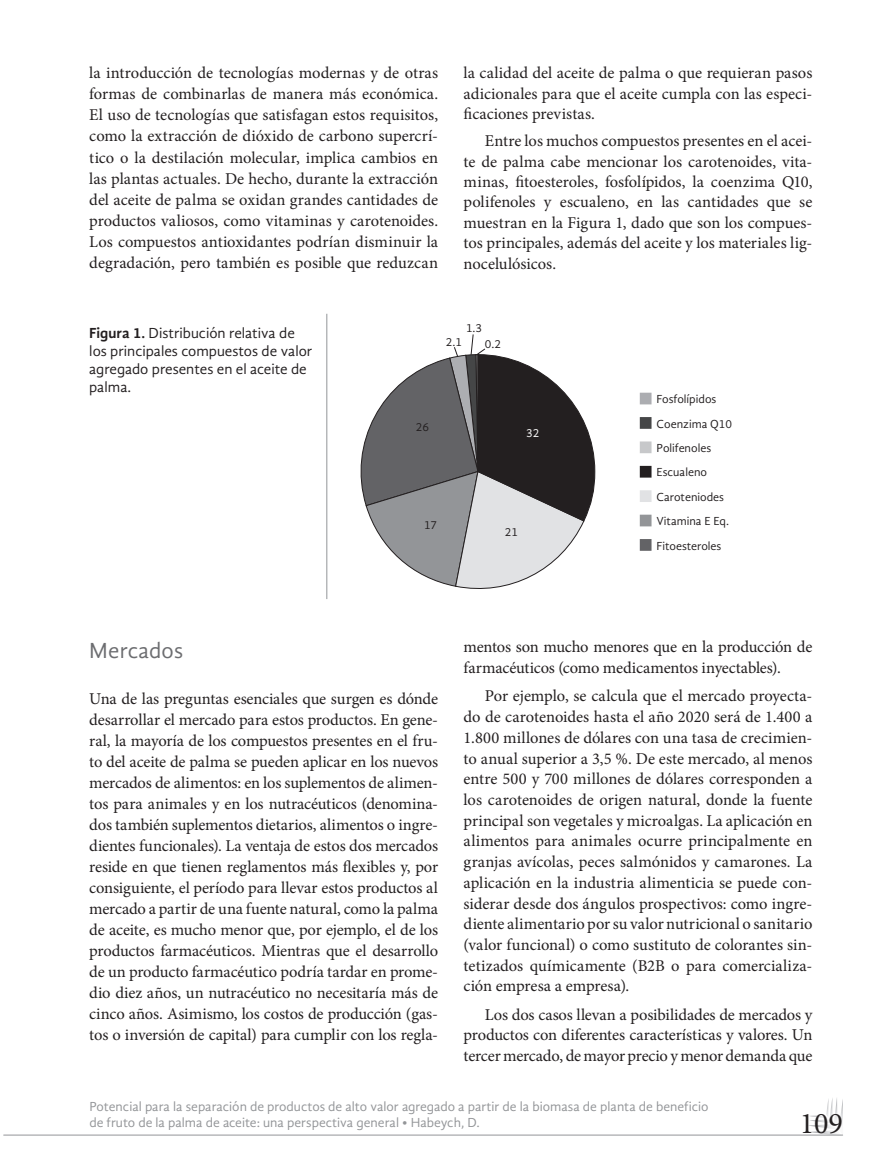
<style>
.page{position:relative;width:872px;height:1170px;background:#fff}
.page>*{position:absolute;margin:0;border:0;box-sizing:border-box;transform-origin:0 0}
.t1{font:30px "Minion Pro";color:#231f20}
.TituloUNOArticulo{font:22.5px "Gandhi Sans";letter-spacing:.01em;color:#6c6d70}
.Parrafo_sec{font:16.5px/20.7px "Minion Pro";letter-spacing:-.005em;color:#231f20;text-align:justify}
.Parrafo_inic{font:16.5px/21px "Minion Pro";letter-spacing:-.015em;color:#231f20;text-align:justify}
.Imagen{font:15px/18px "Gandhi Sans";color:#231f20}
.t2{font:13.5px/16.2px "Gandhi Sans";color:#939598}
.t3{font:12px "Gandhi Sans";color:#231f20}
.t4{font:12px "Gandhi Sans";color:#fff}
.s1{font-weight:700}
</style>
<div class="page">
<svg style="left:808px;top:1098px;width:35px;height:37px"></svg>
<hr style="left:4px;top:1134px;width:838px;height:1px;background:#939598">
<hr style="left:326px;top:314px;width:1px;height:285px;background:#939598">
<svg style="left:360px;top:334px;width:235px;height:255px"></svg>
<div style="left:640px;top:466px;width:11px;height:11px;background:#231f20"></div>
<div style="left:640px;top:490px;width:11px;height:12px;background:#e1e2e4"></div>
<div style="left:640px;top:514px;width:11px;height:12px;background:#939598;border:2px solid #939598"></div>
<div style="left:640px;top:539px;width:11px;height:11px;background:#636366"></div>
<div style="left:640px;top:392px;width:11px;height:12px;background:#acadb1;border:2px solid #acadb1"></div>
<div style="left:640px;top:417px;width:11px;height:12px;background:#454647;border:2px solid #454647"></div>
<div style="left:640px;top:441px;width:11px;height:12px;background:#c7c8ca;border:2px solid #c7c8ca"></div>
<p class="Parrafo_sec" style="left:89px;top:62px;width:350px;line-height:21.1px">la introducción de tecnologías modernas y de otras formas de combinarlas de manera más económica.<br>El uso de tecnologías que satisfagan estos requisitos, como la extracción de dióxido de carbono supercrí&shy;tico o la destilación molecular, implica cambios en las plantas actuales. De hecho, durante la extracción del aceite de palma se oxidan grandes cantidades de productos valiosos, como vitaminas y carotenoides.<br>Los compuestos antioxidantes podrían disminuir la degradación, pero también es posible que reduzcan</p>
<p class="Parrafo_sec" style="left:463px;top:62px;width:350px">la calidad del aceite de palma o que requieran pasos adicionales para que el aceite cumpla con las especi&shy;ficaciones previstas.</p>
<p class="Parrafo_sec" style="left:463px;top:131px;width:350px;text-indent:21px">Entre los muchos compuestos presentes en el acei&shy;te de palma cabe mencionar los carotenoides, vita&shy;minas, fitoesteroles, fosfolípidos, la coenzima Q10, polifenoles y escualeno, en las cantidades que se muestran en la Figura 1, dado que son los compues&shy;tos principales, además del aceite y los materiales lig&shy;nocelulósicos.</p>
<p class="Imagen" style="left:89px;top:324px;width:224px"><span class="s1">Figura 1.</span> Distribución relativa de los principales compuestos de valor agregado presentes en el aceite de palma.</p>
<p class="t3" style="left:466px;top:321px;width:18px">1.3</p>
<p class="t3" style="left:446px;top:335px;width:18px">2.1</p>
<p class="t3" style="left:485px;top:337px;width:18px">0.2</p>
<p class="t3" style="left:416px;top:420px;width:15px">26</p>
<p class="t4" style="left:526px;top:426px;width:15px">32</p>
<p class="t3" style="left:424px;top:518px;width:15px">17</p>
<p class="t3" style="left:505px;top:524px;width:15px">21</p>
<p class="t3" style="left:656px;top:392px;width:61px">Fosfolípidos</p>
<p class="t3" style="left:656px;top:416px;width:77px">Coenzima Q10</p>
<p class="t3" style="left:656px;top:441px;width:56px">Polifenoles</p>
<p class="t3" style="left:656px;top:465px;width:52px">Escualeno</p>
<p class="t3" style="left:656px;top:490px;width:69px">Caroteniodes</p>
<p class="t3" style="left:656px;top:514px;width:74px">Vitamina E Eq.</p>
<p class="t3" style="left:656px;top:538px;width:66px">Fitoesteroles</p>
<p class="TituloUNOArticulo" style="left:89px;top:637px;width:95px">Mercados</p>
<p class="Parrafo_inic" style="left:89px;top:688px;width:350px">Una de las preguntas esenciales que surgen es dónde desarrollar el mercado para estos productos. En gene&shy;ral, la mayoría de los compuestos presentes en el fru&shy;to del aceite de palma se pueden aplicar en los nuevos mercados de alimentos: en los suplementos de alimen&shy;tos para animales y en los nutracéuticos (denomina&shy;dos también suplementos dietarios, alimentos o ingre&shy;dientes funcionales). La ventaja de estos dos mercados reside en que tienen reglamentos más flexibles y, por consiguiente, el período para llevar estos productos al mercado a partir de una fuente natural, como la palma de aceite, es mucho menor que, por ejemplo, el de los productos farmacéuticos. Mientras que el desarrollo de un producto farmacéutico podría tardar en prome&shy;dio diez años, un nutracéutico no necesitaría más de cinco años. Asimismo, los costos de producción (gas&shy;tos o inversión de capital) para cumplir con los regla-</p>
<p class="Parrafo_inic" style="left:463px;top:636px;width:350px">mentos son mucho menores que en la producción de farmacéuticos (como medicamentos inyectables).</p>
<p class="Parrafo_sec" style="left:463px;top:685px;width:350px;text-indent:21px">Por ejemplo, se calcula que el mercado proyecta&shy;do de carotenoides hasta el año 2020 será de 1.400 a 1.800 millones de dólares con una tasa de crecimien&shy;to anual superior a 3,5 %. De este mercado, al menos entre 500 y 700 millones de dólares corresponden a los carotenoides de origen natural, donde la fuente principal son vegetales y microalgas. La aplicación en alimentos para animales ocurre principalmente en granjas avícolas, peces salmónidos y camarones. La aplicación en la industria alimenticia se puede con&shy;siderar desde dos ángulos prospectivos: como ingre&shy;diente alimentario por su valor nutricional o sanitario</p>
<p class="Parrafo_sec" style="left:463px;top:934px;width:350px">(valor funcional) o como sustituto de colorantes sin&shy;tetizados químicamente (B2B o para comercializa&shy;ción empresa a empresa).</p>
<p class="Parrafo_sec" style="left:463px;top:1004px;width:350px;text-indent:21px">Los dos casos llevan a posibilidades de mercados y productos con diferentes características y valores. Un tercer mercado, de mayor precio y menor demanda que</p>
<p class="t2" style="left:89px;top:1098px;width:620px">Potencial para la separación de productos de alto valor agregado a partir de la biomasa de planta de beneficio de fruto de la palma de aceite: una perspectiva general • Habeych, D.</p>
<h1 class="t1" style="left:799px;top:1102px;width:45px">109</h1>
</div>
